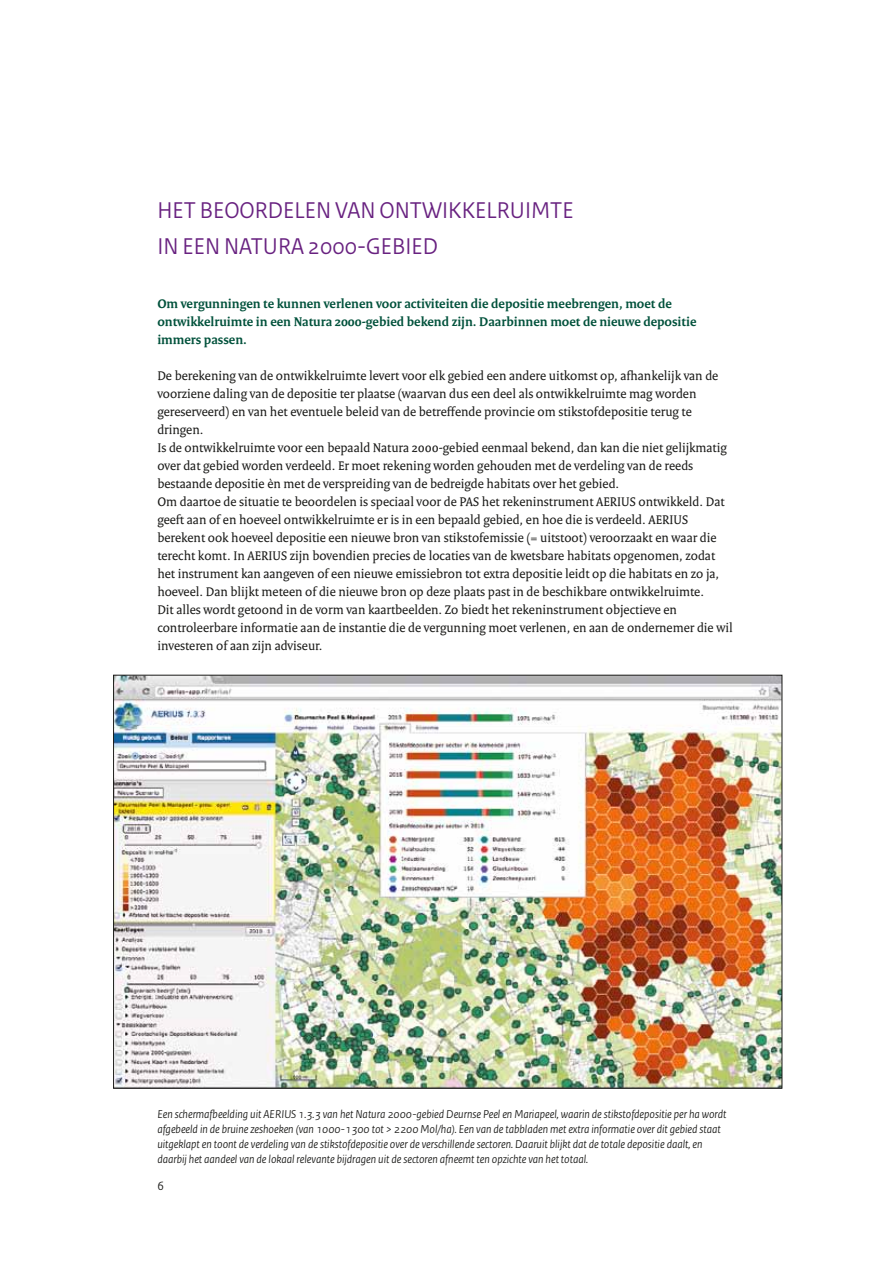
<style>
.page{position:relative;width:893px;height:1263px;background:#fff}
.page>*{position:absolute;margin:0;border:0;box-sizing:border-box;transform-origin:0 0}
.t1{font:24px/36px "Rijksoverheid Sans";color:#682180}
.t2{font:13.5px/18px "Rijksoverheid Serif";color:#1a1a18}
.t3{font:700 13.5px/18px "Rijksoverheid Serif";color:#00513b}
.t4{font:12.75px "Rijksoverheid Sans";color:#1a1a18}
.t5{font:italic 12px/15px "Rijksoverheid Sans";color:#1a1a18}
</style>
<div class="page">
<img style="left:115px;top:677px;width:665px;height:410px">
<h1 class="t1" style="left:157px;top:192px;width:418px">HET BEOORDELEN VAN ONTWIKKELRUIMTE<br>IN EEN NATURA 2000-GEBIED</h1>
<p class="t3" style="left:157px;top:294px;width:541px">Om vergunningen te kunnen verlenen voor activiteiten die depositie meebrengen, moet de ontwikkelruimte in een Natura 2000-gebied bekend zijn. Daarbinnen moet de nieuwe depositie immers passen.</p>
<p class="t2" style="left:157px;top:366px;width:577px">De berekening van de ontwikkelruimte levert voor elk gebied een andere uitkomst op, afhankelijk van de voorziene daling van de depositie ter plaatse (waarvan dus een deel als ontwikkelruimte mag worden gereserveerd) en van het eventuele beleid van de betreffende provincie om stikstofdepositie terug te dringen.<br>Is de ontwikkelruimte voor een bepaald Natura 2000-gebied eenmaal bekend, dan kan die niet gelijkmatig over dat gebied worden verdeeld. Er moet rekening worden gehouden met de verdeling van de reeds bestaande depositie èn met de verspreiding van de bedreigde habitats over het gebied.<br>Om daartoe de situatie te beoordelen is speciaal voor de PAS het rekeninstrument AERIUS ontwikkeld. Dat geeft aan of en hoeveel ontwikkelruimte er is in een bepaald gebied, en hoe die is verdeeld. AERIUS berekent ook hoeveel depositie een nieuwe bron van stikstofemissie (= uitstoot) veroorzaakt en waar die terecht komt. In AERIUS zijn bovendien precies de locaties van de kwetsbare habitats opgenomen, zodat het instrument kan aangeven of een nieuwe emissiebron tot extra depositie leidt op die habitats en zo ja, hoeveel. Dan blijkt meteen of die nieuwe bron op deze plaats past in de beschikbare ontwikkelruimte.<br>Dit alles wordt getoond in de vorm van kaartbeelden. Zo biedt het rekeninstrument objectieve en controleerbare informatie aan de instantie die de vergunning moet verlenen, en aan de ondernemer die wil investeren of aan zijn adviseur.</p>
<p class="t5" style="left:157px;top:1107px;width:571px">Een schermafbeelding uit AERIUS 1.3.3 van het Natura 2000-gebied Deurnse Peel en Mariapeel, waarin de stikstofdepositie per ha wordt afgebeeld in de bruine zeshoeken (van 1000-1300 tot &gt; 2200 Mol/ha). Een van de tabbladen met extra informatie over dit gebied staat uitgeklapt en toont de verdeling van de stikstofdepositie over de verschillende sectoren. Daaruit blijkt dat de totale depositie daalt, en daarbij het aandeel van de lokaal relevante bijdragen uit de sectoren afneemt ten opzichte van het totaal.</p>
<p class="t4" style="left:157px;top:1178px;width:8px">6</p>
</div>
